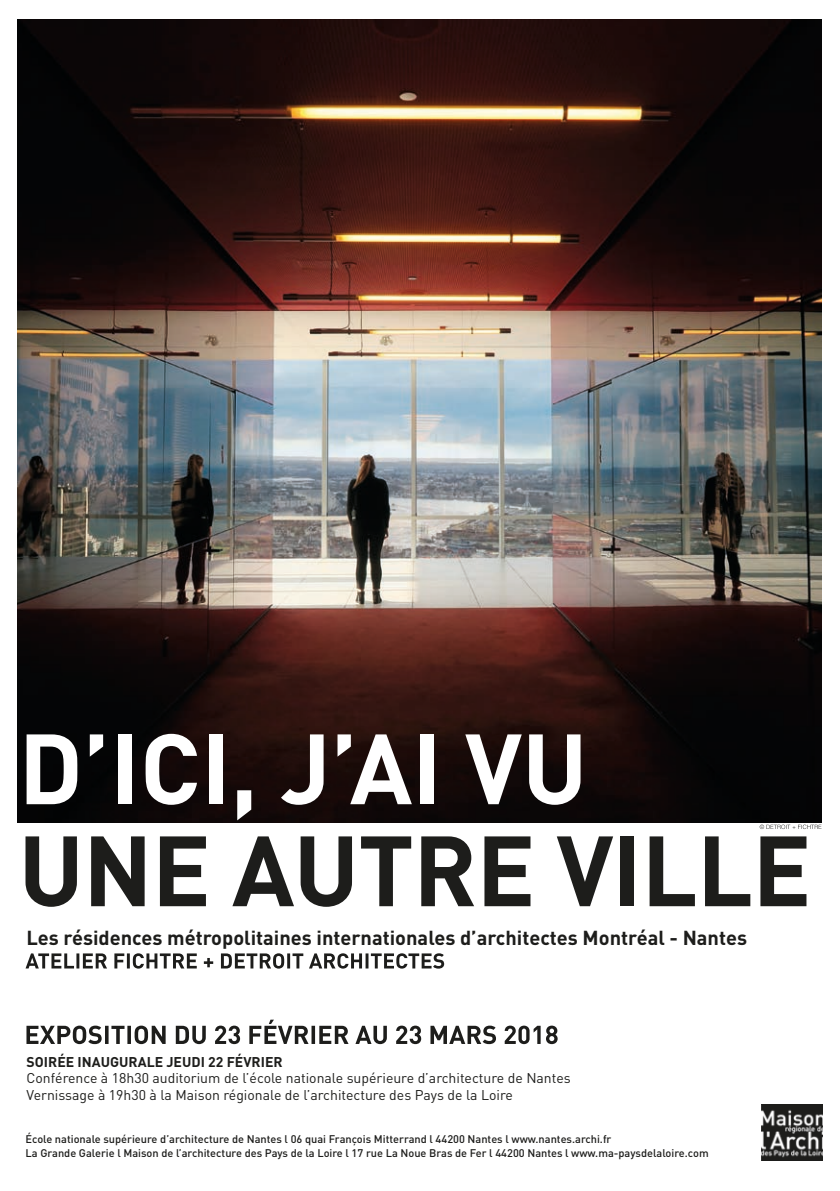
<style>
.page{position:relative;width:840px;height:1191px;background:#fff}
.page>*{position:absolute;margin:0;border:0;box-sizing:border-box;transform-origin:0 0}
.t1{font:700 98px "DIN";letter-spacing:-.01em;color:#1d1d1b}
.t2{font:700 98px "DIN";color:#fff}
.t3{font:700 20px "DIN";color:#1d1d1b}
.t4{font:14px "DIN";color:#1d1d1b}
.t5{font:700 14px "DIN";color:#1d1d1b}
.t6{font:500 11px "DIN";color:#1d1d1b}
</style>
<div class="page">
<img style="left:17px;top:20px;width:804px;height:803px">
<svg style="left:26px;top:953px;width:418px;height:15px"></svg>
<svg style="left:26px;top:1019px;width:531px;height:25px"></svg>
<svg style="left:759px;top:824px;width:62px;height:5px"></svg>
<img style="left:761px;top:1104px;width:61px;height:56px">
<p class="t2" style="left:18px;top:704px;width:570px">D’ICI, J’AI VU</p>
<p class="t1" style="left:18px;top:806px;width:794px">UNE AUTRE VILLE</p>
<p class="t3" style="left:26px;top:924px;width:721px">Les résidences métropolitaines internationales d’architectes Montréal - Nantes</p>
<p class="t5" style="left:27px;top:1052px;width:257px">SOIRÉE INAUGURALE JEUDI 22 FÉVRIER</p>
<p class="t4" style="left:27px;top:1069px;width:545px">Conférence à 18h30 auditorium de l’école nationale supérieure d’architecture de Nantes</p>
<p class="t4" style="left:27px;top:1086px;width:487px">Vernissage à 19h30 à la Maison régionale de l’architecture des Pays de la Loire</p>
<p class="t6" style="left:26px;top:1132px;width:587px">École nationale supérieure d’architecture de Nantes l 06 quai François Mitterrand l 44200 Nantes l www.nantes.archi.fr</p>
<p class="t6" style="left:26px;top:1146px;width:684px">La Grande Galerie l Maison de l’architecture des Pays de la Loire l 17 rue La Noue Bras de Fer l 44200 Nantes l www.ma-paysdelaloire.com</p>
</div>
